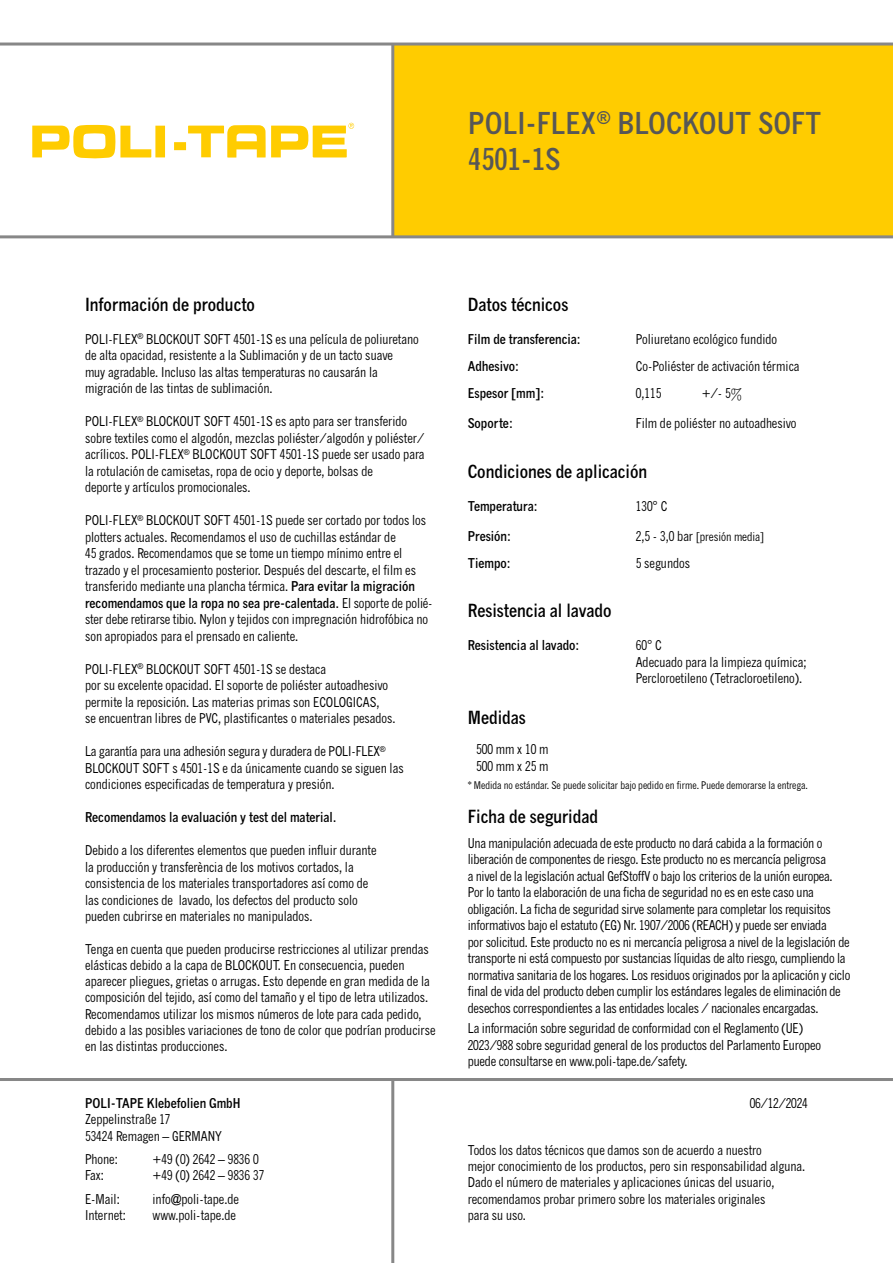
<style>
.page{position:relative;width:893px;height:1263px;background:#fff}
.page>*{position:absolute;margin:0;border:0;box-sizing:border-box;transform-origin:0 0}
.t1{font:700 condensed 30px/36px "News Gothic MT Pro";color:#575756}
.t2{font:700 condensed 18px "News Gothic MT Pro";color:#000}
.t3{font:condensed 13.5px/16.5px "News Gothic MT Pro";color:#000}
.t4{font:700 condensed 13.5px "News Gothic MT Pro";color:#000}
.t5{font:condensed 12px "News Gothic MT Pro";color:#000}
.t6{font:condensed 10.5px "News Gothic MT Pro";color:#000}
.s1{font-weight:700}
.s2{font-size:13.5px}
</style>
<div class="page">
<div style="left:393px;top:44px;width:500px;height:193px;background:#fc0"></div>
<hr style="left:0;top:235px;width:893px;height:3px;background:#878787">
<hr style="left:0;top:43px;width:893px;height:3px;background:#878787">
<hr style="left:391px;top:44px;width:3px;height:193px;background:#878787">
<hr style="left:0;top:1078px;width:893px;height:3px;background:#878787">
<hr style="left:391px;top:1079px;width:3px;height:184px;background:#878787">
<svg style="left:32px;top:123px;width:322px;height:35px"></svg>
<h1 class="t1" style="left:468px;top:104px;width:355px">POLI-FLEX<sup>®</sup> BLOCKOUT SOFT<br>4501-1S</h1>
<h2 class="t2" style="left:85px;top:293px;width:171px">Información de producto</h2>
<p class="t3" style="left:85px;top:331px;width:335px">POLI-FLEX<sup>®</sup> BLOCKOUT SOFT 4501-1S es una película de poliuretano de alta opacidad, resistente a la Sublimación y de un tacto suave<br>muy agradable. Incluso las altas temperaturas no causarán la migración de las tintas de sublimación.</p>
<p class="t3" style="left:85px;top:413px;width:341px">POLI-FLEX<sup>®</sup> BLOCKOUT SOFT 4501-1S es apto para ser transferido sobre textiles como el algodón, mezclas poliéster/algodón y poliéster/ acrílicos. POLI-FLEX<sup>®</sup> BLOCKOUT SOFT 4501-1S puede ser usado para la rotulación de camisetas, ropa de ocio y deporte, bolsas de<br>deporte y artículos promocionales.</p>
<p class="t3" style="left:85px;top:512px;width:349px">POLI-FLEX<sup>®</sup> BLOCKOUT SOFT 4501-1S puede ser cortado por todos los plotters actuales. Recomendamos el uso de cuchillas estándar de<br>45 grados. Recomendamos que se tome un tiempo mínimo entre el trazado y el procesamiento posterior. Después del descarte, el film es transferido mediante una plancha térmica. <span class="s1">Para evitar la migración recomendamos que la ropa no sea pre-calentada.</span> El soporte de polié&shy;ster debe retirarse tibio. Nylon y tejidos con impregnación hidrofóbica no son apropiados para el prensado en caliente.</p>
<p class="t3" style="left:85px;top:661px;width:312px">POLI-FLEX<sup>®</sup> BLOCKOUT SOFT 4501-1S se destaca<br>por su excelente opacidad. El soporte de poliéster autoadhesivo permite la reposición. Las materias primas son ECOLOGICAS,<br>se encuentran libres de PVC, plastificantes o materiales pesados.</p>
<p class="t3" style="left:85px;top:743px;width:320px">La garantía para una adhesión segura y duradera de POLI-FLEX<sup>®<br></sup>BLOCKOUT SOFT s 4501-1S e da únicamente cuando se siguen las condiciones especificadas de temperatura y presión.</p>
<p class="t4" style="left:85px;top:809px;width:253px">Recomendamos la evaluación y test del material.</p>
<p class="t3" style="left:85px;top:842px;width:293px">Debido a los diferentes elementos que pueden influir durante la producción y transferència de los motivos cortados, la consistencia de los materiales transportadores así como de las condiciones de lavado, los defectos del producto solo pueden cubrirse en materiales no manipulados.</p>
<p class="t3" style="left:85px;top:941px;width:352px">Tenga en cuenta que pueden producirse restricciones al utilizar prendas elásticas debido a la capa de BLOCKOUT. En consecuencia, pueden aparecer pliegues, grietas o arrugas. Esto depende en gran medida de la composición del tejido, así como del tamaño y el tipo de letra utilizados.<br>Recomendamos utilizar los mismos números de lote para cada pedido, debido a las posibles variaciones de tono de color que podrían producirse en las distintas producciones.</p>
<p class="t4" style="left:85px;top:1095px;width:157px">POLI-TAPE Klebefolien GmbH</p>
<p class="t3" style="left:85px;top:1111px;width:138px">Zeppelinstraße 17<br>53424 Remagen – GERMANY</p>
<p class="t3" style="left:85px;top:1151px;width:34px">Phone:</p>
<p class="t3" style="left:153px;top:1151px;width:108px">+49 (0) 2642 – 9836 0</p>
<p class="t3" style="left:85px;top:1167px;width:20px">Fax:</p>
<p class="t3" style="left:153px;top:1167px;width:113px">+49 (0) 2642 – 9836 37</p>
<p class="t3" style="left:85px;top:1190px;width:36px">E-Mail:</p>
<p class="t3" style="left:153px;top:1190px;width:88px">info@poli-tape.de</p>
<p class="t3" style="left:85px;top:1207px;width:42px">Internet:</p>
<p class="t3" style="left:153px;top:1207px;width:85px">www.poli-tape.de</p>
<h2 class="t2" style="left:468px;top:293px;width:102px">Datos técnicos</h2>
<p class="t4" style="left:468px;top:331px;width:114px">Film de transferencia:</p>
<p class="t3" style="left:636px;top:331px;width:143px">Poliuretano ecológico fundido</p>
<p class="t4" style="left:468px;top:358px;width:53px">Adhesivo:</p>
<p class="t3" style="left:636px;top:358px;width:165px">Co-Poliéster de activación térmica</p>
<p class="t4" style="left:468px;top:385px;width:78px">Espesor [mm]:</p>
<p class="t3" style="left:636px;top:385px;width:27px">0,115</p>
<p class="t3" style="left:702px;top:385px;width:42px">+/- 5%</p>
<p class="t4" style="left:468px;top:415px;width:47px">Soporte:</p>
<p class="t3" style="left:636px;top:415px;width:162px">Film de poliéster no autoadhesivo</p>
<h2 class="t2" style="left:468px;top:460px;width:181px">Condiciones de aplicación</h2>
<p class="t4" style="left:468px;top:497px;width:71px">Temperatura:</p>
<p class="t3" style="left:636px;top:497px;width:33px">130° C</p>
<p class="t4" style="left:468px;top:527px;width:45px">Presión:</p>
<p class="t5" style="left:636px;top:529px;width:130px"><span class="s2">2,5 - 3,0 bar</span> [presión media]</p>
<p class="t4" style="left:468px;top:554px;width:44px">Tiempo:</p>
<p class="t3" style="left:636px;top:554px;width:56px">5 segundos</p>
<h2 class="t2" style="left:468px;top:599px;width:145px">Resistencia al lavado</h2>
<p class="t4" style="left:468px;top:637px;width:113px">Resistencia al lavado:</p>
<p class="t3" style="left:636px;top:637px;width:172px">60° C<br>Adecuado para la limpieza química;<br>Percloroetileno (Tetracloroetileno).</p>
<h2 class="t2" style="left:468px;top:706px;width:60px">Medidas</h2>
<p class="t3" style="left:476px;top:740px;width:74px;line-height:17.7px">500 mm x 10 m<br>500 mm x 25 m</p>
<p class="t6" style="left:468px;top:779px;width:342px">* Medida no estándar. Se puede solicitar bajo pedido en firme. Puede demorarse la entrega.</p>
<h2 class="t2" style="left:468px;top:805px;width:132px">Ficha de seguridad</h2>
<p class="t3" style="left:468px;top:834px;width:384px">Una manipulación adecuada de este producto no dará cabida a la formación o liberación de componentes de riesgo. Este producto no es mercancía peligrosa<br>a nivel de la legislación actual GefStoffV o bajo los criterios de la unión europea.<br>Por lo tanto la elaboración de una ficha de seguridad no es en este caso una obligación. La ficha de seguridad sirve solamente para completar los requisitos informativos bajo el estatuto (EG) Nr. 1907/2006 (REACH) y puede ser enviada<br>por solicitud. Este producto no es ni mercancía peligrosa a nivel de la legislación de transporte ni está compuesto por sustancias líquidas de alto riesgo, cumpliendo la normativa sanitaria de los hogares. Los residuos originados por la aplicación y ciclo final de vida del producto deben cumplir los estándares legales de eliminación de desechos correspondientes a las entidades locales / nacionales encargadas.</p>
<p class="t3" style="left:468px;top:1020px;width:355px">La información sobre seguridad de conformidad con el Reglamento (UE)<br>2023/988 sobre seguridad general de los productos del Parlamento Europeo puede consultarse en www.poli-tape.de/safety.</p>
<p class="t3" style="left:750px;top:1095px;width:60px">06/12/2024</p>
<p class="t3" style="left:468px;top:1142px;width:339px">Todos los datos técnicos que damos son de acuerdo a nuestro<br>mejor conocimiento de los productos, pero sin responsabilidad alguna.<br>Dado el número de materiales y aplicaciones únicas del usuario, recomendamos probar primero sobre los materiales originales<br>para su uso.</p>
</div>
